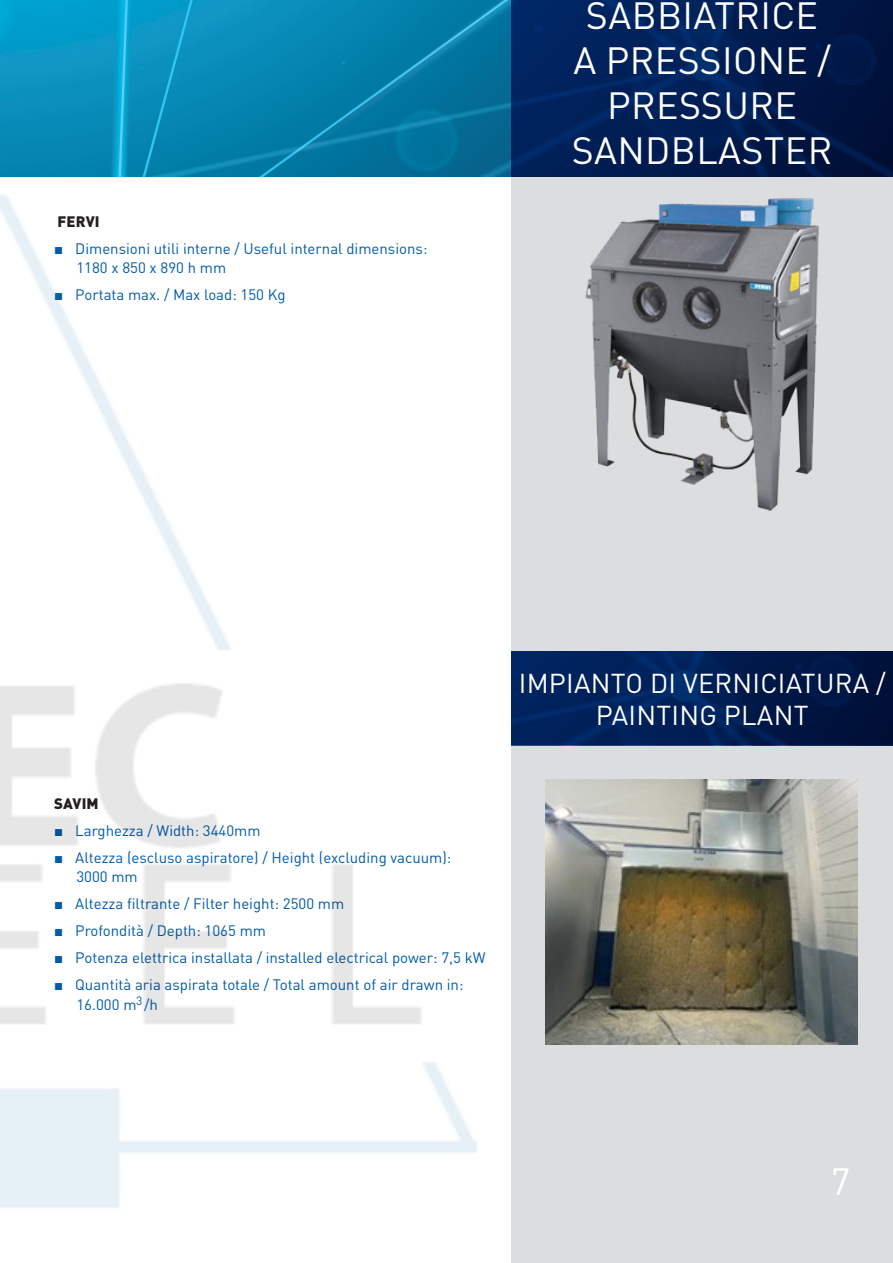
<style>
.page{position:relative;width:893px;height:1263px;background:#fff}
.page>*{position:absolute;margin:0;border:0;box-sizing:border-box;transform-origin:0 0}
.t1{font:37.5px "DINOT";letter-spacing:.01em;color:#fff}
.t2{font:27px/32.4px "DINOT";letter-spacing:.01em;color:#fff;text-align:center}
.t3{font:15px "DINOT";color:#015aaa}
.t4{font:900 15px "DINOT";letter-spacing:.01em;color:#231f20}
.t5{font:12px "DINOT";color:#015aaa}
.s1{font-family:"Arial"}
</style>
<div class="page">
<div style="left:511px;top:0;width:382px;height:1263px;background:#dcdddf"></div>
<svg style="left:588px;top:651px;width:305px;height:94px;background:#001b4f"></svg>
<img style="left:0;top:0;width:511px;height:87px">
<svg style="left:511px;top:0;width:382px;height:176px;background:#001c51"></svg>
<img style="left:588px;top:198px;width:231px;height:312px">
<img style="left:588px;top:779px;width:270px;height:265px">
<img style="left:0;top:87px;width:588px;height:1121px">
<p class="t4" style="left:57px;top:211px;width:44px">FERVI</p>
<p class="t3" style="left:54px;top:238px;width:375px"><span class="s1">■</span> Dimensioni utili interne / Useful internal dimensions:</p>
<p class="t3" style="left:76px;top:258px;width:151px">1180 x 850 x 890 h mm</p>
<p class="t3" style="left:54px;top:285px;width:233px"><span class="s1">■</span> Portata max. / Max load: 150 Kg</p>
<p class="t1" style="left:586px;top:-10px;width:234px">SABBIATRICE</p>
<p class="t1" style="left:573px;top:35px;width:259px">A PRESSIONE /</p>
<p class="t1" style="left:607px;top:80px;width:191px">PRESSURE</p>
<p class="t1" style="left:572px;top:125px;width:262px">SANDBLASTER</p>
<p class="t4" style="left:54px;top:793px;width:46px">SAVIM</p>
<p class="t3" style="left:54px;top:820px;width:208px"><span class="s1">■</span> Larghezza / Width: 3440mm</p>
<p class="t3" style="left:54px;top:847px;width:399px"><span class="s1">■</span> Altezza (escluso aspiratore) / Height (excluding vacuum):</p>
<p class="t3" style="left:76px;top:866px;width:63px">3000 mm</p>
<p class="t3" style="left:54px;top:893px;width:292px"><span class="s1">■</span> Altezza filtrante / Filter height: 2500 mm</p>
<p class="t3" style="left:54px;top:920px;width:214px"><span class="s1">■</span> Profondità / Depth: 1065 mm</p>
<p class="t3" style="left:54px;top:947px;width:433px"><span class="s1">■</span> Potenza elettrica installata / installed electrical power: 7,5 kW</p>
<p class="t3" style="left:54px;top:974px;width:411px"><span class="s1">■</span> Quantità aria aspirata totale / Total amount of air drawn in:</p>
<p class="t3" style="left:76px;top:994px;width:83px">16.000 m /h</p>
<p class="t5" style="left:136px;top:992px;width:8px">3</p>
<p class="t2" style="left:519px;top:666px;width:368px">IMPIANTO DI VERNICIATURA /<br>PAINTING PLANT</p>
<h1 class="t1" style="left:831px;top:1156px;width:21px">7</h1>
</div>
